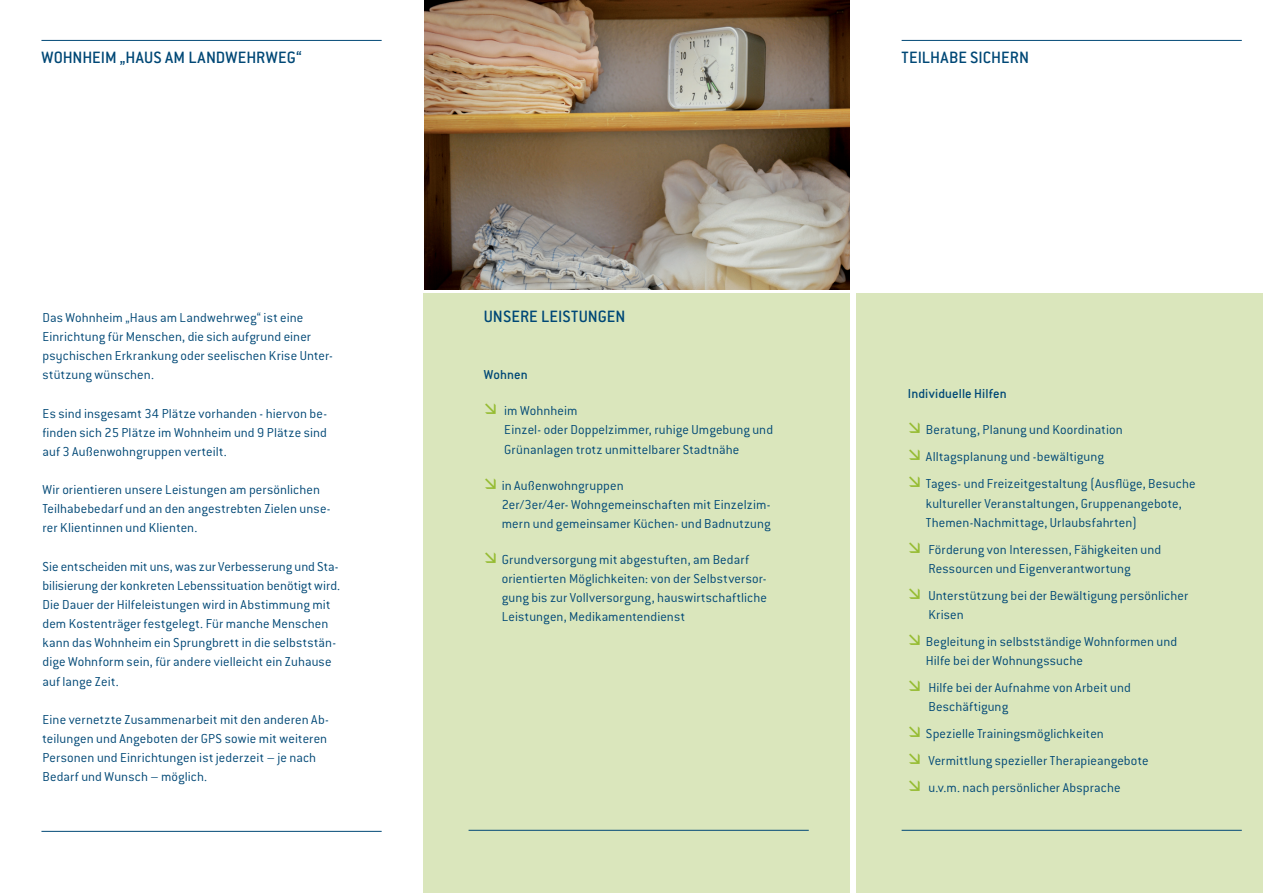
<style>
.page{position:relative;width:1263px;height:893px;background:#fff}
.page>*{position:absolute;margin:0;border:0;box-sizing:border-box;transform-origin:0 0}
.t1{font:500 18px "Conduit ITC Std";color:#004876}
.t2{font:300 14.25px/19.2px "Conduit ITC Std";letter-spacing:.005em;color:#004876}
.t3{font:500 14.25px "Conduit ITC Std";letter-spacing:.005em;color:#004876}
</style>
<div class="page">
<div style="left:423px;top:293px;width:427px;height:600px;background:#dae6bc"></div>
<div style="left:857px;top:293px;width:406px;height:600px;background:#dae6bc"></div>
<img style="left:424px;top:0;width:426px;height:289px">
<hr style="left:41px;top:40px;width:341px;height:1px;background:#004876">
<hr style="left:41px;top:831px;width:341px;height:1px;background:#004876">
<hr style="left:902px;top:40px;width:340px;height:1px;background:#004876">
<hr style="left:902px;top:830px;width:340px;height:1px;background:#004876">
<hr style="left:469px;top:830px;width:340px;height:1px;background:#004876">
<p class="t1" style="left:41px;top:46px;width:262px">WOHNHEIM „HAUS AM LANDWEHRWEG“</p>
<p class="t2" style="left:43px;top:307px;width:292px">Das Wohnheim „Haus am Landwehrweg“ ist eine Einrichtung für Menschen, die sich aufgrund einer psychischen Erkrankung oder seelischen Krise Unter&shy;stützung wünschen.</p>
<p class="t2" style="left:43px;top:403px;width:286px;text-align:justify">Es sind insgesamt 34 Plätze vorhanden - hiervon be&shy;finden sich 25 Plätze im Wohnheim und 9 Plätze sind auf 3 Außenwohngruppen verteilt.</p>
<p class="t2" style="left:43px;top:480px;width:289px">Wir orientieren unsere Leistungen am persönlichen<br>Teilhabebedarf und an den angestrebten Zielen unse&shy;rer Klientinnen und Klienten.</p>
<p class="t2" style="left:43px;top:556px;width:299px">Sie entscheiden mit uns, was zur Verbesserung und Sta&shy;bilisierung der konkreten Lebenssituation benötigt wird.<br>Die Dauer der Hilfeleistungen wird in Abstimmung mit dem Kostenträger festgelegt. Für manche Menschen kann das Wohnheim ein Sprungbrett in die selbststän&shy;dige Wohnform sein, für andere vielleicht ein Zuhause auf lange Zeit.</p>
<p class="t2" style="left:43px;top:709px;width:288px">Eine vernetzte Zusammenarbeit mit den anderen Ab&shy;teilungen und Angeboten der GPS sowie mit weiteren Personen und Einrichtungen ist jederzeit – je nach Bedarf und Wunsch – möglich.</p>
<p class="t1" style="left:484px;top:305px;width:143px">UNSERE LEISTUNGEN</p>
<p class="t3" style="left:484px;top:366px;width:45px">Wohnen</p>
<p class="t2" style="left:504px;top:401px;width:270px">im Wohnheim<br>Einzel- oder Doppelzimmer, ruhige Umgebung und<br>Grünanlagen trotz unmittelbarer Stadtnähe</p>
<p class="t2" style="left:502px;top:475px;width:270px">in Außenwohngruppen<br>2er/3er/4er- Wohngemeinschaften mit Einzelzim&shy;mern und gemeinsamer Küchen- und Badnutzung</p>
<p class="t2" style="left:502px;top:549px;width:267px">Grundversorgung mit abgestuften, am Bedarf orientierten Möglichkeiten: von der Selbstversor&shy;gung bis zur Vollversorgung, hauswirtschaftliche Leistungen, Medikamentendienst</p>
<p class="t1" style="left:902px;top:46px;width:129px">TEILHABE SICHERN</p>
<p class="t3" style="left:908px;top:385px;width:100px">Individuelle Hilfen</p>
<p class="t2" style="left:926px;top:416px;width:271px;line-height:27px">Beratung, Planung und Koordination<br>Alltagsplanung und -bewältigung<br>Tages- und Freizeitgestaltung (Ausflüge, Besuche</p>
<p class="t2" style="left:926px;top:493px;width:257px">kultureller Veranstaltungen, Gruppenangebote,<br>Themen-Nachmittage, Urlaubsfahrten)</p>
<p class="t2" style="left:928px;top:539px;width:234px">Förderung von Interessen, Fähigkeiten und<br>Ressourcen und Eigenverantwortung</p>
<p class="t2" style="left:928px;top:585px;width:261px">Unterstützung bei der Bewältigung persönlicher<br>Krisen</p>
<p class="t2" style="left:926px;top:631px;width:253px">Begleitung in selbstständige Wohnformen und<br>Hilfe bei der Wohnungssuche</p>
<p class="t2" style="left:928px;top:678px;width:204px">Hilfe bei der Aufnahme von Arbeit und<br>Beschäftigung</p>
<p class="t2" style="left:926px;top:720px;width:224px;line-height:27px">Spezielle Trainingsmöglichkeiten<br>Vermittlung spezieller Therapieangebote u.v.m. nach persönlicher Absprache</p>
</div>
